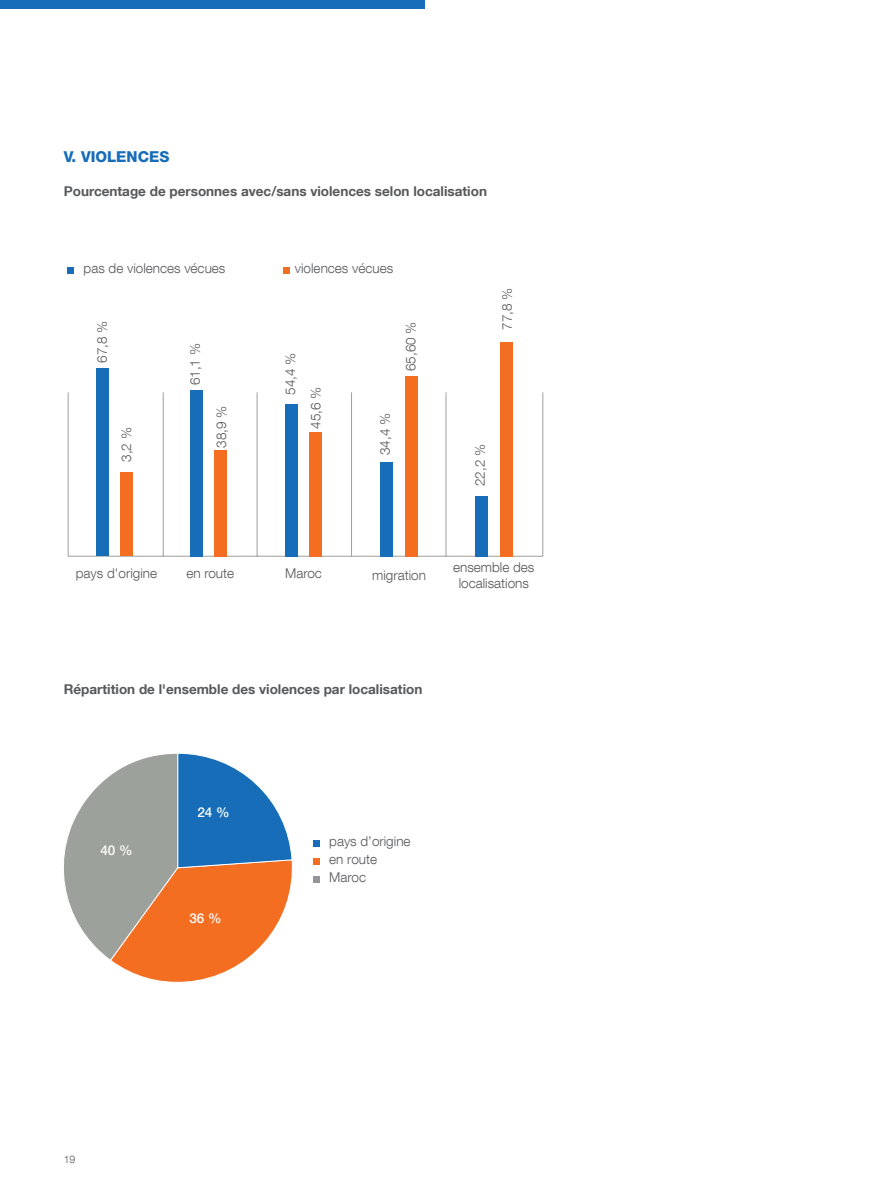
<style>
.page{position:relative;width:893px;height:1191px;background:#fff}
.page>*{position:absolute;margin:0;border:0;box-sizing:border-box;transform-origin:0 0}
.t1{font:800 15px "Helvetica Neue LT Com";color:#176db7}
.t2{font:300 13.5px/18px "Helvetica Neue LT Com";color:#57585a}
.t3{font:700 13.5px "Helvetica Neue LT Com";color:#57585a}
.t4{font:500 13.5px "Helvetica Neue LT Com";color:#fff}
.t5{font:300 10.5px "Helvetica Neue LT Com";color:#57585a}
</style>
<div class="page">
<div style="left:0;top:0;width:425px;height:9px;background:#176db7"></div>
<hr style="left:68px;top:556px;width:475px;height:1px;background:#9da19b">
<hr style="left:68px;top:392px;width:1px;height:164px;background:#9da19b">
<hr style="left:163px;top:392px;width:1px;height:164px;background:#9da19b">
<hr style="left:257px;top:392px;width:1px;height:164px;background:#9da19b">
<hr style="left:351px;top:392px;width:1px;height:164px;background:#9da19b">
<hr style="left:446px;top:392px;width:1px;height:164px;background:#9da19b">
<hr style="left:542px;top:392px;width:1px;height:164px;background:#9da19b">
<div style="left:190px;top:390px;width:13px;height:167px;background:#176db7"></div>
<div style="left:215px;top:450px;width:12px;height:107px;background:#f36e21"></div>
<div style="left:380px;top:462px;width:13px;height:95px;background:#176db7"></div>
<div style="left:285px;top:404px;width:13px;height:153px;background:#176db7"></div>
<div style="left:310px;top:432px;width:12px;height:125px;background:#f36e21"></div>
<div style="left:405px;top:376px;width:13px;height:181px;background:#f36e21"></div>
<div style="left:500px;top:342px;width:13px;height:215px;background:#f36e21"></div>
<div style="left:475px;top:496px;width:13px;height:61px;background:#176db7"></div>
<svg style="left:68px;top:267px;width:6px;height:6px"></svg>
<svg style="left:284px;top:267px;width:6px;height:6px"></svg>
<div style="left:96px;top:368px;width:12px;height:187px;background:#176db7"></div>
<div style="left:120px;top:472px;width:12px;height:83px;background:#f36e21"></div>
<svg style="left:64px;top:753px;width:229px;height:230px"></svg>
<div style="left:313px;top:840px;width:7px;height:6px;background:#176db7"></div>
<div style="left:313px;top:858px;width:7px;height:6px;background:#f36e21"></div>
<div style="left:313px;top:876px;width:7px;height:6px;background:#939598"></div>
<p class="t1" style="left:64px;top:148px;width:107px">V. VIOLENCES</p>
<p class="t3" style="left:64px;top:183px;width:425px">Pourcentage de personnes avec/sans violences selon localisation</p>
<p class="t2" style="left:84px;top:259px;width:143px">pas de violences vécues</p>
<p class="t2" style="left:295px;top:259px;width:100px">violences vécues</p>
<p class="t2" style="left:93px;top:362px;width:44px;rotate:-90deg">67,8 %</p>
<p class="t2" style="left:117px;top:462px;width:36px;rotate:-90deg">3,2 %</p>
<p class="t2" style="left:186px;top:385px;width:44px;rotate:-90deg">61,1 %</p>
<p class="t2" style="left:212px;top:448px;width:44px;rotate:-90deg">38,9 %</p>
<p class="t2" style="left:277px;top:428px;width:77px;line-height:25.3px;text-indent:34px;rotate:-90deg">54,4 %<br>45,6 %</p>
<p class="t2" style="left:402px;top:371px;width:51px;rotate:-90deg">65,60 %</p>
<p class="t2" style="left:376px;top:455px;width:44px;rotate:-90deg">34,4 %</p>
<p class="t2" style="left:498px;top:330px;width:44px;rotate:-90deg">77,8 %</p>
<p class="t2" style="left:471px;top:486px;width:44px;rotate:-90deg">22,2 %</p>
<p class="t2" style="left:76px;top:564px;width:83px">pays d'origine</p>
<p class="t2" style="left:186px;top:564px;width:49px">en route</p>
<p class="t2" style="left:285px;top:564px;width:38px">Maroc</p>
<p class="t2" style="left:372px;top:566px;width:55px">migration</p>
<p class="t2" style="left:453px;top:559px;width:83px;line-height:16.2px;text-align:center">ensemble des localisations</p>
<p class="t3" style="left:64px;top:680px;width:360px">Répartition de l'ensemble des violences par localisation</p>
<p class="t4" style="left:100px;top:842px;width:34px">40 %</p>
<p class="t4" style="left:197px;top:803px;width:34px">24 %</p>
<p class="t4" style="left:189px;top:910px;width:34px">36 %</p>
<p class="t5" style="left:64px;top:1152px;width:13px">19</p>
<p class="t2" style="left:329px;top:832px;width:83px">pays d’origine en route<br>Maroc</p>
</div>
